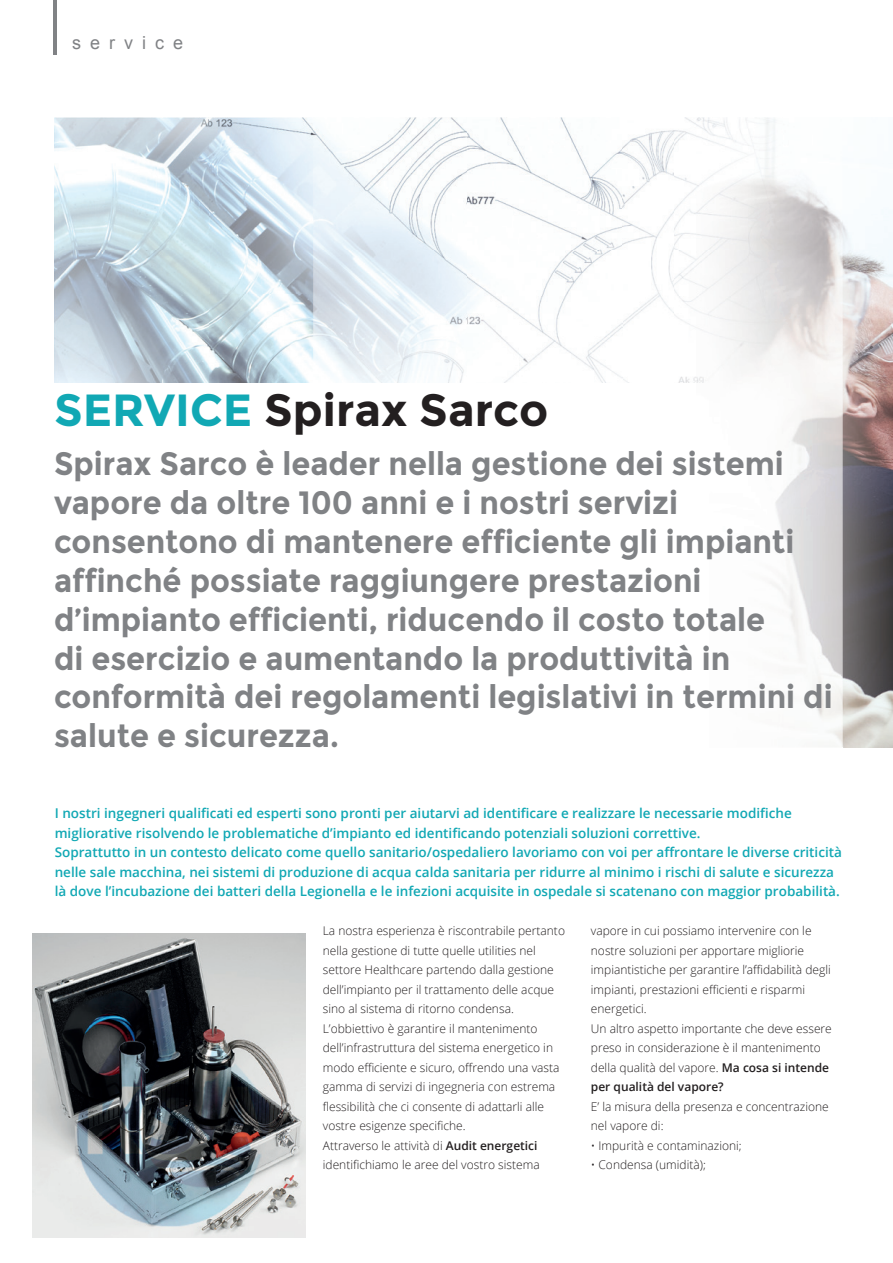
<style>
.page{position:relative;width:893px;height:1263px;background:#fff}
.page>*{position:absolute;margin:0;border:0;box-sizing:border-box;transform-origin:0 0}
.t1{font:700 45px "Montserrat";color:#231f20}
.t2{font:700 32.25px/39px "Montserrat";color:#808285;scale:.95 1}
.t3{font:18px "Arial";letter-spacing:.5em;color:#808285}
.t4{font:600 13.5px/19.5px "Open Sans";color:#11a8b4}
.t5{font:300 12px/19.5px "Open Sans";color:#231f20}
.s1{color:#11a8b4}
.s2{font-weight:600}
</style>
<div class="page">
<img style="left:54px;top:118px;width:620px;height:264px">
<img style="left:674px;top:118px;width:219px;height:629px">
<img style="left:359px;top:382px;width:326px;height:365px">
<img style="left:32px;top:933px;width:273px;height:305px">
<hr style="left:53px;top:0;width:3px;height:54px;background:#808285">
<h3 class="t3" style="left:72px;top:31px;width:113px">service</h3>
<h1 class="t1" style="left:54px;top:384px;width:496px"><span class="s1">SERVICE</span> Spirax Sarco</h1>
<p class="t2" style="left:54px;top:444px;width:821px">Spirax Sarco è leader nella gestione dei sistemi vapore da oltre 100 anni e i nostri servizi consentono di mantenere efficiente gli impianti affinché possiate raggiungere prestazioni d’impianto efficienti, riducendo il costo totale<br>di esercizio e aumentando la produttività in conformità dei regolamenti legislativi in termini di salute e sicurezza.</p>
<p class="t4" style="left:55px;top:803px;width:789px">I nostri ingegneri qualificati ed esperti sono pronti per aiutarvi ad identificare e realizzare le necessarie modifiche migliorative risolvendo le problematiche d’impianto ed identificando potenziali soluzioni correttive.<br>Soprattutto in un contesto delicato come quello sanitario/ospedaliero lavoriamo con voi per affrontare le diverse criticità nelle sale macchina, nei sistemi di produzione di acqua calda sanitaria per ridurre al minimo i rischi di salute e sicurezza là dove l’incubazione dei batteri della Legionella e le infezioni acquisite in ospedale si scatenano con maggior probabilità.</p>
<p class="t5" style="left:323px;top:921px;width:244px">La nostra esperienza è riscontrabile pertanto nella gestione di tutte quelle utilities nel settore Healthcare partendo dalla gestione dell’impianto per il trattamento delle acque sino al sistema di ritorno condensa.<br>L’obbiettivo è garantire il mantenimento dell’infrastruttura del sistema energetico in modo efficiente e sicuro, offrendo una vasta gamma di servizi di ingegneria con estrema flessibilità che ci consente di adattarli alle vostre esigenze specifiche.<br>Attraverso le attività di <span class="s2">Audit energetici </span>identifichiamo le aree del vostro sistema</p>
<p class="t5" style="left:591px;top:921px;width:242px">vapore in cui possiamo intervenire con le nostre soluzioni per apportare migliorie impiantistiche per garantire l’affidabilità degli impianti, prestazioni efficienti e risparmi energetici.<br>Un altro aspetto importante che deve essere preso in considerazione è il mantenimento della qualità del vapore. <span class="s2">Ma cosa si intende per qualità del vapore?</span></p>
<p class="t5" style="left:591px;top:1096px;width:239px">E’ la misura della presenza e concentrazione nel vapore di:</p>
<p class="t5" style="left:591px;top:1135px;width:152px">• Impurità e contaminazioni;</p>
<p class="t5" style="left:591px;top:1155px;width:117px">• Condensa (umidità);</p>
</div>
